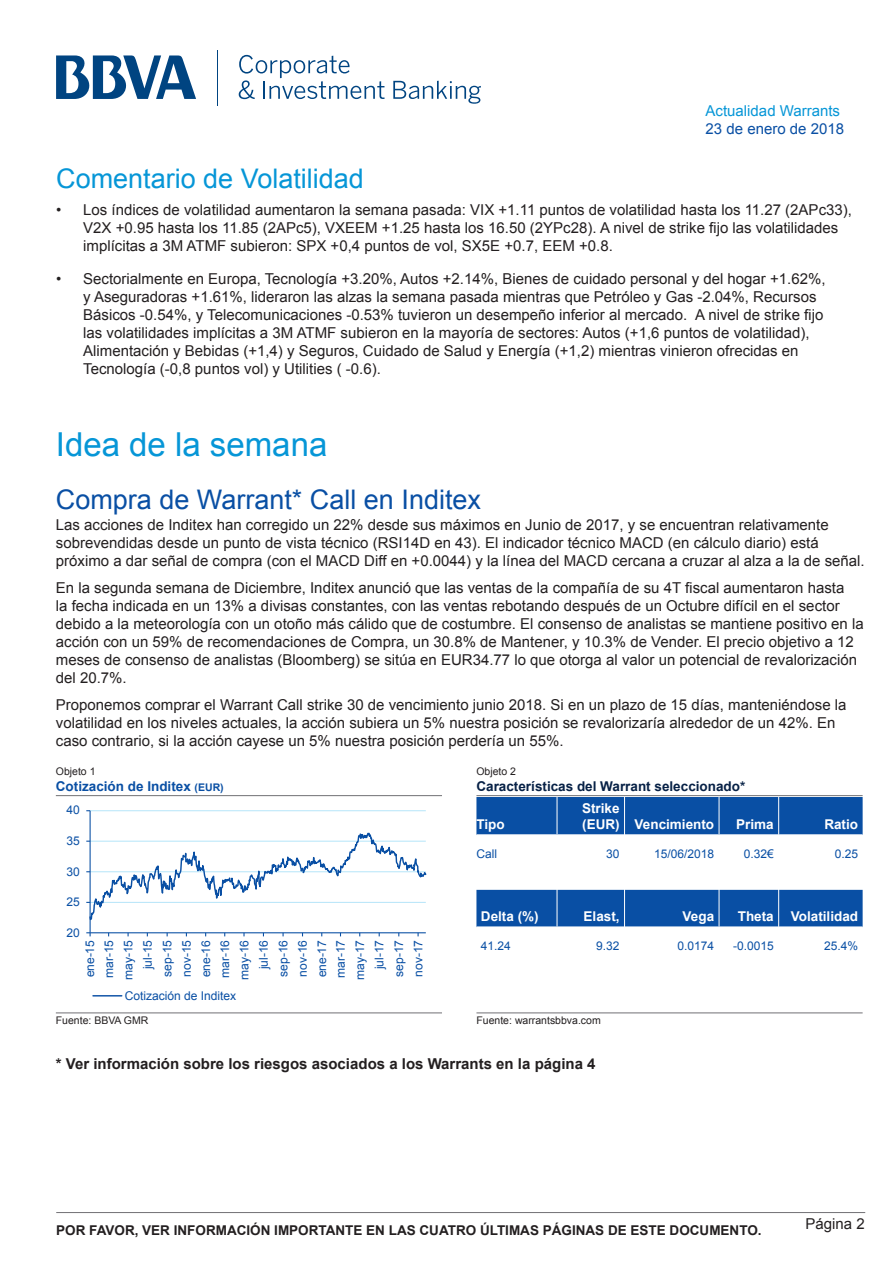
<style>
.page{position:relative;width:893px;height:1263px;background:#fff}
.page>*{position:absolute;margin:0;border:0;box-sizing:border-box;transform-origin:0 0}
.Titulo_Portada{font:33px "Arial";color:#0696d7}
.Nivel_1{font:27px "Arial";color:#094fa4}
.Nivel_1-2{font:27px "Arial";color:#0696d7}
.Texto{font:15px/18px "Arial";color:#231f20}
.Texto-2{font:700 15px "Arial";color:#231f20}
.t1{font:15px "Arial";color:#0696d7}
.t2{font:15px "Arial";color:#094fa4}
.Pagina{font:15px "Arial";color:#231f20}
.t3{font:700 13.5px "Arial";color:#231f20}
.Tablas_-_3__Cabecera{font:700 13.5px/16.2px "Arial";color:#fff}
.Tablas_-_2_Titular{font:700 13.5px "Arial";color:#072146}
.Tablas_-_2_Titular-2{font:700 13.5px "Arial";color:#094fa4}
.Tablas_-_4__Interior{font:12px/19.4px "Arial";letter-spacing:-.005em;color:#094fa4;text-align:right}
.Tablas_-_5_Fuente{font:10.5px "Arial";color:#231f20}
.s1{font-size:10.5px}
</style>
<div class="page">
<hr style="left:56px;top:1212px;width:809px;height:1px;background:#717074">
<hr style="left:217px;top:50px;width:1px;height:56px;background:#004481">
<svg style="left:56px;top:55px;width:140px;height:44px"></svg>
<svg style="left:239px;top:55px;width:146px;height:44px"></svg>
<svg style="left:393px;top:81px;width:88px;height:23px"></svg>
<div style="left:476px;top:797px;width:387px;height:37px;background:#094fa4"></div>
<div style="left:476px;top:889px;width:387px;height:37px;background:#094fa4"></div>
<hr style="left:557px;top:797px;width:1px;height:38px;background:#fff">
<hr style="left:624px;top:797px;width:1px;height:38px;background:#fff">
<hr style="left:719px;top:797px;width:1px;height:38px;background:#fff">
<hr style="left:778px;top:797px;width:1px;height:38px;background:#fff">
<hr style="left:557px;top:890px;width:1px;height:37px;background:#fff">
<hr style="left:624px;top:890px;width:1px;height:37px;background:#fff">
<hr style="left:719px;top:890px;width:1px;height:37px;background:#fff">
<hr style="left:778px;top:890px;width:1px;height:37px;background:#fff">
<hr style="left:56px;top:795px;width:386px;height:1px;background:#717074">
<hr style="left:476px;top:795px;width:387px;height:1px;background:#717074">
<hr style="left:90px;top:810px;width:336px;height:1px;background:#b5e5f9">
<hr style="left:90px;top:811px;width:1px;height:122px;background:#094fa4">
<hr style="left:90px;top:932px;width:336px;height:1px;background:#094fa4">
<svg style="left:86px;top:932px;width:5px;height:4px"></svg>
<svg style="left:86px;top:828px;width:341px;height:94px"></svg>
<svg style="left:93px;top:995px;width:29px;height:1px"></svg>
<hr style="left:56px;top:1012px;width:386px;height:1px;background:#717074">
<hr style="left:476px;top:1012px;width:387px;height:1px;background:#717074">
<p class="t1" style="left:706px;top:101px;width:136px">Actualidad Warrants</p>
<p class="t2" style="left:706px;top:119px;width:140px">23 de enero de 2018</p>
<p class="Nivel_1-2" style="left:56px;top:161px;width:309px">Comentario de Volatilidad</p>
<p class="Texto" style="left:83px;top:201px;width:770px;text-indent:-27px">• Los índices de volatilidad aumentaron la semana pasada: VIX +1.11 puntos de volatilidad hasta los 11.27 (2APc33),<br>V2X +0.95 hasta los 11.85 (2APc5), VXEEM +1.25 hasta los 16.50 (2YPc28). A nivel de strike fijo las volatilidades implícitas a 3M ATMF subieron: SPX +0,4 puntos de vol, SX5E +0.7, EEM +0.8.</p>
<p class="Texto" style="left:83px;top:270px;width:744px;text-indent:-27px">• Sectorialmente en Europa, Tecnología +3.20%, Autos +2.14%, Bienes de cuidado personal y del hogar +1.62%, y Aseguradoras +1.61%, lideraron las alzas la semana pasada mientras que Petróleo y Gas -2.04%, Recursos Básicos -0.54%, y Telecomunicaciones -0.53% tuvieron un desempeño inferior al mercado. A nivel de strike fijo las volatilidades implícitas a 3M ATMF subieron en la mayoría de sectores: Autos (+1,6 puntos de volatilidad), Alimentación y Bebidas (+1,4) y Seguros, Cuidado de Salud y Energía (+1,2) mientras vinieron ofrecidas en Tecnología (-0,8 puntos vol) y Utilities ( -0.6).</p>
<p class="Titulo_Portada" style="left:56px;top:423px;width:273px">Idea de la semana</p>
<p class="Nivel_1" style="left:56px;top:482px;width:427px">Compra de Warrant* Call en Inditex</p>
<p class="Texto" style="left:56px;top:516px;width:810px">Las acciones de Inditex han corregido un 22% desde sus máximos en Junio de 2017, y se encuentran relativamente sobrevendidas desde un punto de vista técnico (RSI14D en 43). El indicador técnico MACD (en cálculo diario) está próximo a dar señal de compra (con el MACD Diff en +0.0044) y la línea del MACD cercana a cruzar al alza a la de señal.</p>
<p class="Texto" style="left:56px;top:579px;width:809px">En la segunda semana de Diciembre, Inditex anunció que las ventas de la compañía de su 4T fiscal aumentaron hasta<br>la fecha indicada en un 13% a divisas constantes, con las ventas rebotando después de un Octubre difícil en el sector debido a la meteorología con un otoño más cálido que de costumbre. El consenso de analistas se mantiene positivo en la acción con un 59% de recomendaciones de Compra, un 30.8% de Mantener, y 10.3% de Vender. El precio objetivo a 12 meses de consenso de analistas (Bloomberg) se sitúa en EUR34.77 lo que otorga al valor un potencial de revalorización del 20.7%.</p>
<p class="Texto" style="left:56px;top:696px;width:792px">Proponemos comprar el Warrant Call strike 30 de vencimiento junio 2018. Si en un plazo de 15 días, manteniéndose la volatilidad en los niveles actuales, la acción subiera un 5% nuestra posición se revalorizaría alrededor de un 42%. En caso contrario, si la acción cayese un 5% nuestra posición perdería un 55%.</p>
<p class="Tablas_-_5_Fuente" style="left:56px;top:764px;width:41px">Objeto 1</p>
<p class="Tablas_-_2_Titular-2" style="left:56px;top:777px;width:169px">Cotización de Inditex <span class="s1">(EUR)</span></p>
<p class="Tablas_-_5_Fuente" style="left:476px;top:764px;width:41px">Objeto 2</p>
<p class="Tablas_-_2_Titular" style="left:476px;top:777px;width:270px">Características del Warrant seleccionado*</p>
<p class="Tablas_-_4__Interior" style="left:66px;top:801px;width:15px">40</p>
<p class="Tablas_-_4__Interior" style="left:66px;top:831px;width:15px">35</p>
<p class="Tablas_-_4__Interior" style="left:66px;top:862px;width:15px">30</p>
<p class="Tablas_-_4__Interior" style="left:66px;top:892px;width:15px">25</p>
<p class="Tablas_-_4__Interior" style="left:66px;top:923px;width:15px">20</p>
<p class="Tablas_-_4__Interior" style="left:81px;top:980px;width:42px;rotate:-90deg">ene-15 mar-15 may-15 jul-15 sep-15 nov-15 ene-16 mar-16 may-16 jul-16 sep-16 nov-16 ene-17 mar-17 may-17 jul-17 sep-17 nov-17</p>
<p class="Tablas_-_4__Interior" style="left:125px;top:986px;width:113px">Cotización de Inditex</p>
<p class="Tablas_-_3__Cabecera" style="left:476px;top:817px;width:30px">Tipo</p>
<p class="Tablas_-_3__Cabecera" style="left:582px;top:800px;width:39px">Strike (EUR)</p>
<p class="Tablas_-_3__Cabecera" style="left:635px;top:817px;width:81px">Vencimiento</p>
<p class="Tablas_-_3__Cabecera" style="left:736px;top:817px;width:39px">Prima</p>
<p class="Tablas_-_3__Cabecera" style="left:824px;top:817px;width:35px">Ratio</p>
<p class="Tablas_-_4__Interior" style="left:476px;top:844px;width:22px">Call</p>
<p class="Tablas_-_4__Interior" style="left:606px;top:844px;width:15px">30</p>
<p class="Tablas_-_4__Interior" style="left:654px;top:844px;width:62px">15/06/2018</p>
<p class="Tablas_-_4__Interior" style="left:744px;top:844px;width:32px">0.32€</p>
<p class="Tablas_-_4__Interior" style="left:835px;top:844px;width:25px">0.25</p>
<p class="Tablas_-_3__Cabecera" style="left:481px;top:909px;width:59px">Delta (%)</p>
<p class="Tablas_-_3__Cabecera" style="left:584px;top:909px;width:38px">Elast,</p>
<p class="Tablas_-_3__Cabecera" style="left:683px;top:909px;width:33px">Vega</p>
<p class="Tablas_-_3__Cabecera" style="left:738px;top:909px;width:38px">Theta</p>
<p class="Tablas_-_3__Cabecera" style="left:791px;top:909px;width:69px">Volatilidad</p>
<p class="Tablas_-_4__Interior" style="left:481px;top:936px;width:32px">41.24</p>
<p class="Tablas_-_4__Interior" style="left:596px;top:936px;width:25px">9.32</p>
<p class="Tablas_-_4__Interior" style="left:677px;top:936px;width:38px">0.0174</p>
<p class="Tablas_-_4__Interior" style="left:733px;top:936px;width:42px">-0.0015</p>
<p class="Tablas_-_4__Interior" style="left:824px;top:936px;width:36px">25.4%</p>
<p class="Tablas_-_5_Fuente" style="left:56px;top:1013px;width:94px">Fuente: BBVA GMR</p>
<p class="Tablas_-_5_Fuente" style="left:476px;top:1013px;width:126px">Fuente: warrantsbbva.com</p>
<p class="Texto-2" style="left:56px;top:1053px;width:541px">* Ver información sobre los riesgos asociados a los Warrants en la página 4</p>
<p class="t3" style="left:56px;top:1221px;width:707px">POR FAVOR, VER INFORMACIÓN IMPORTANTE EN LAS CUATRO ÚLTIMAS PÁGINAS DE ESTE DOCUMENTO.</p>
<p class="Pagina" style="left:806px;top:1214px;width:61px">Página 2</p>
</div>
